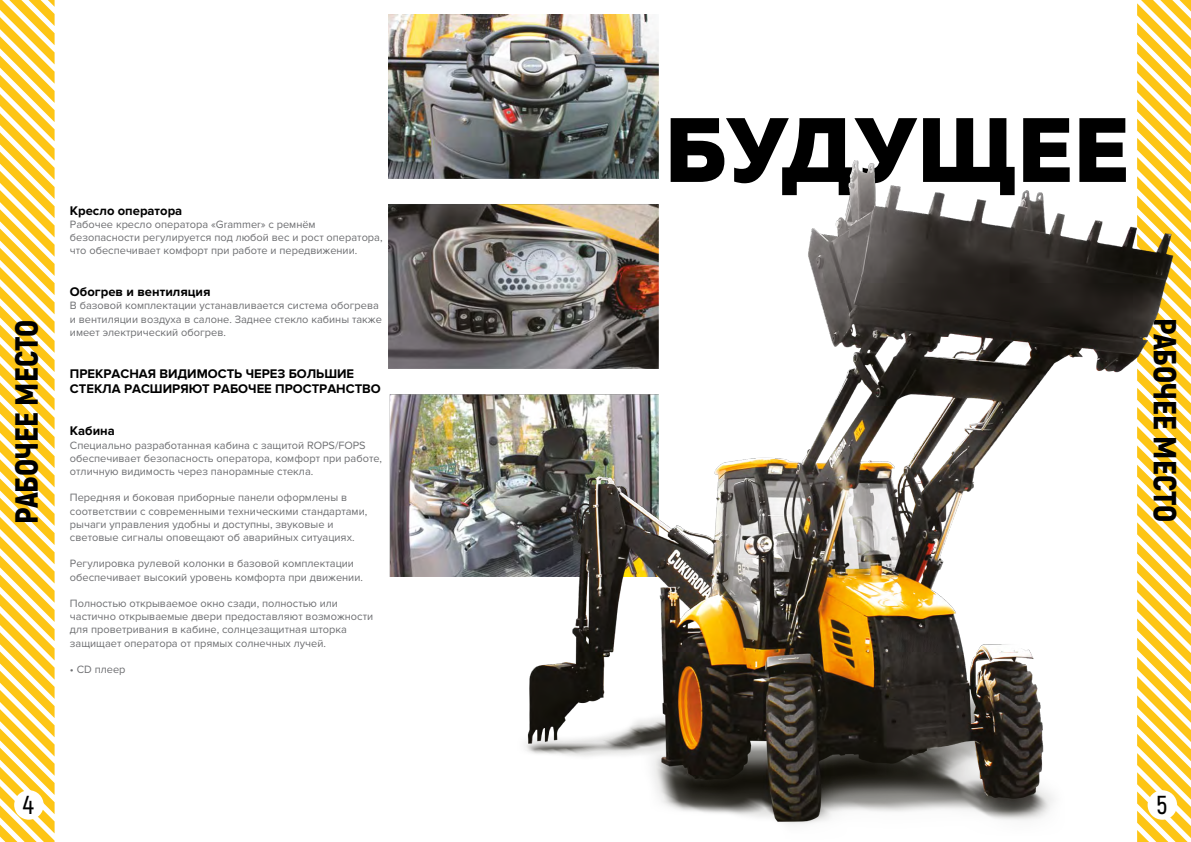
<style>
.page{position:relative;width:1191px;height:842px;background:#fff}
.page>*{position:absolute;margin:0;border:0;box-sizing:border-box;transform-origin:0 0}
.t1{font:900 32px "Akrobat";color:#000}
.t2{font:600 26px "Akrobat";color:#000}
.t3{font:700 13px/15.6px "Proxima Nova";color:#000}
.t4{font:11px/13.2px "Proxima Nova";color:#6e6f72}
</style>
<div class="page">
<svg style="left:0;top:0;width:55px;height:842px;fill:#fdc515"></svg>
<svg style="left:1137px;top:0;width:54px;height:842px;fill:#fdc515"></svg>
<div style="left:14px;top:790px;width:30px;height:30px;background:#fff;border-radius:50%"></div>
<img style="left:389px;top:14px;width:269px;height:563px">
<svg style="left:670px;top:118px;width:247px;height:42px"></svg>
<svg style="left:923px;top:118px;width:84px;height:42px"></svg>
<svg style="left:1023px;top:118px;width:46px;height:42px"></svg>
<svg style="left:1079px;top:118px;width:46px;height:42px"></svg>
<img style="left:517px;top:160px;width:674px;height:679px">
<p class="t3" style="left:70px;top:203px;width:114px">Кресло оператора</p>
<p class="t4" style="left:70px;top:218px;width:314px">Рабочее кресло оператора «Grammer» с ремнём безопасности регулируется под любой вес и рост оператора, что обеспечивает комфорт при работе и передвижении.</p>
<p class="t3" style="left:70px;top:284px;width:142px">Обогрев и вентиляция</p>
<p class="t4" style="left:70px;top:299px;width:313px">В базовой комплектации устанавливается система обогрева и вентиляции воздуха в салоне. Заднее стекло кабины также имеет электрический обогрев.</p>
<p class="t3" style="left:70px;top:366px;width:312px">ПРЕКРАСНАЯ ВИДИМОСТЬ ЧЕРЕЗ БОЛЬШИЕ<br>СТЕКЛА РАСШИРЯЮТ РАБОЧЕЕ ПРОСТРАНСТВО</p>
<p class="t3" style="left:70px;top:424px;width:46px">Кабина</p>
<p class="t4" style="left:70px;top:438px;width:314px">Специально разработанная кабина с защитой ROPS/FOPS обеспечивает безопасность оператора, комфорт при работе, отличную видимость через панорамные стекла.</p>
<p class="t4" style="left:70px;top:491px;width:299px">Передняя и боковая приборные панели оформлены в соответствии с современными техническими стандартами, рычаги управления удобны и доступны, звуковые и световые сигналы оповещают об аварийных ситуациях.</p>
<p class="t4" style="left:70px;top:557px;width:294px">Регулировка рулевой колонки в базовой комплектации обеспечивает высокий уровень комфорта при движении.</p>
<p class="t4" style="left:70px;top:597px;width:305px">Полностью открываемое окно сзади, полностью или частично открываемые двери предоставляют возможности для проветривания в кабине, солнцезащитная шторка защищает оператора от прямых солнечных лучей.</p>
<p class="t4" style="left:70px;top:663px;width:57px">• CD плеер</p>
<h1 class="t1" style="left:6px;top:524px;width:205px;rotate:-90deg">РАБОЧЕЕ МЕСТО</h1>
<h1 class="t1" style="left:1185px;top:318px;width:205px;rotate:90deg">РАБОЧЕЕ МЕСТО</h1>
<h2 class="t2" style="left:23px;top:789px;width:12px">4</h2>
<h2 class="t2" style="left:1156px;top:789px;width:12px">5</h2>
</div>
